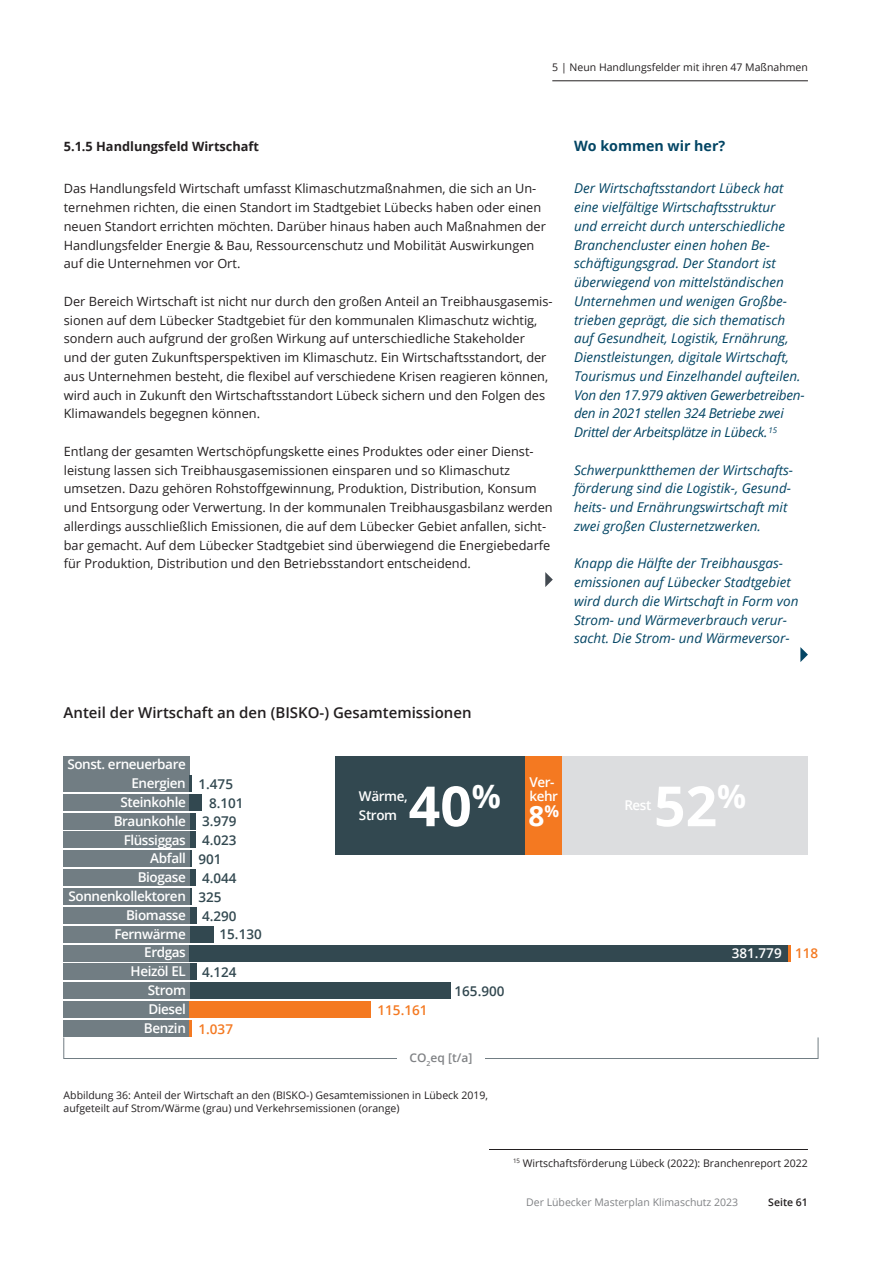
<style>
.page{position:relative;width:893px;height:1263px;background:#fff}
.page>*{position:absolute;margin:0;border:0;box-sizing:border-box;transform-origin:0 0}
.t1{font:700 55.35px "Open Sans";color:#fff}
.t2{font:700 28.05px "Open Sans";color:#fff}
.t3{font:600 15px "Open Sans";color:#231f20}
.t4{font:700 14.25px "Open Sans";color:#034564}
.t5{font:italic 13.5px/18.8px "Open Sans";color:#034564}
.t6{font:600 13.5px/18.8px "Open Sans";letter-spacing:-.03em;color:#fff}
.t7{font:600 13.5px "Open Sans";color:#324850}
.t8{font:600 13.5px "Open Sans";color:#f47921}
.t9{font:600 13.5px "Open Sans";color:#fff}
.t10{font:12.75px/18.8px "Open Sans";color:#231f20}
.t11{font:700 12.75px "Open Sans";color:#231f20}
.t12{font:600 12px "Open Sans";color:#808285}
.t13{font:10.5px/13.5px "Open Sans";color:#231f20}
.t14{font:10.5px "Open Sans";color:#808285}
.t15{font:600 10.5px "Open Sans";color:#231f20}
.s1{color:#f47921}
</style>
<div class="page">
<hr style="left:489px;top:1149px;width:319px;height:1px;background:#231f20">
<div style="left:64px;top:1037px;width:754px;height:22px;border:1px solid #717d83"></div>
<div style="left:397px;top:1052px;width:88px;height:11px;background:#fff"></div>
<div style="left:64px;top:756px;width:126px;height:36px;background:#717d83"></div>
<div style="left:64px;top:812px;width:126px;height:17px;background:#717d83"></div>
<div style="left:64px;top:850px;width:126px;height:17px;background:#717d83"></div>
<div style="left:64px;top:888px;width:126px;height:17px;background:#717d83"></div>
<div style="left:64px;top:926px;width:126px;height:17px;background:#717d83"></div>
<div style="left:64px;top:963px;width:126px;height:17px;background:#717d83"></div>
<div style="left:64px;top:794px;width:126px;height:17px;background:#717d83"></div>
<div style="left:64px;top:831px;width:126px;height:17px;background:#717d83"></div>
<div style="left:64px;top:869px;width:126px;height:17px;background:#717d83"></div>
<div style="left:64px;top:907px;width:126px;height:17px;background:#717d83"></div>
<div style="left:64px;top:944px;width:126px;height:17px;background:#717d83"></div>
<div style="left:64px;top:982px;width:126px;height:17px;background:#717d83"></div>
<div style="left:64px;top:1001px;width:126px;height:17px;background:#717d83"></div>
<div style="left:64px;top:1020px;width:126px;height:17px;background:#717d83"></div>
<svg style="left:190px;top:775px;width:2px;height:17px"></svg>
<div style="left:190px;top:794px;width:12px;height:17px;background:#324850"></div>
<div style="left:190px;top:812px;width:5px;height:17px;background:#324850"></div>
<div style="left:190px;top:831px;width:5px;height:17px;background:#324850"></div>
<svg style="left:190px;top:850px;width:1px;height:17px"></svg>
<div style="left:190px;top:869px;width:5px;height:17px;background:#324850"></div>
<svg style="left:190px;top:888px;width:1px;height:17px"></svg>
<div style="left:190px;top:907px;width:6px;height:17px;background:#324850"></div>
<div style="left:190px;top:926px;width:23px;height:17px;background:#324850"></div>
<div style="left:190px;top:963px;width:6px;height:17px;background:#324850"></div>
<svg style="left:190px;top:1020px;width:2px;height:17px"></svg>
<div style="left:190px;top:982px;width:260px;height:17px;background:#324850"></div>
<div style="left:190px;top:1001px;width:181px;height:17px;background:#f47921"></div>
<div style="left:190px;top:944px;width:600px;height:17px;background:#324850"></div>
<svg style="left:789px;top:944px;width:2px;height:17px"></svg>
<div style="left:525px;top:756px;width:38px;height:98px;background:#f47921"></div>
<div style="left:335px;top:756px;width:190px;height:98px;background:#324850"></div>
<div style="left:563px;top:756px;width:245px;height:98px;background:#dcdddf"></div>
<svg style="left:800px;top:647px;width:8px;height:15px"></svg>
<hr style="left:552px;top:81px;width:256px;height:1px;background:#231f20">
<svg style="left:545px;top:572px;width:8px;height:15px"></svg>
<p class="t13" style="left:552px;top:60px;width:257px">5 | Neun Handlungsfelder mit ihren 47 Maßnahmen</p>
<p class="t11" style="left:64px;top:138px;width:197px">5.1.5 Handlungsfeld Wirtschaft</p>
<p class="t10" style="left:64px;top:179px;width:484px">Das Handlungsfeld Wirtschaft umfasst Klimaschutzmaßnahmen, die sich an Un&shy;ternehmen richten, die einen Standort im Stadtgebiet Lübecks haben oder einen neuen Standort errichten möchten. Darüber hinaus haben auch Maßnahmen der Handlungsfelder Energie &amp; Bau, Ressourcenschutz und Mobilität Auswirkungen auf die Unternehmen vor Ort.</p>
<p class="t10" style="left:64px;top:291px;width:490px">Der Bereich Wirtschaft ist nicht nur durch den großen Anteil an Treibhausgasemis&shy;sionen auf dem Lübecker Stadtgebiet für den kommunalen Klimaschutz wichtig, sondern auch aufgrund der großen Wirkung auf unterschiedliche Stakeholder<br>und der guten Zukunftsperspektiven im Klimaschutz. Ein Wirtschaftsstandort, der aus Unternehmen besteht, die flexibel auf verschiedene Krisen reagieren können, wird auch in Zukunft den Wirtschaftsstandort Lübeck sichern und den Folgen des Klimawandels begegnen können.</p>
<p class="t10" style="left:64px;top:442px;width:490px">Entlang der gesamten Wertschöpfungskette eines Produktes oder einer Dienst&shy;leistung lassen sich Treibhausgasemissionen einsparen und so Klimaschutz umsetzen. Dazu gehören Rohstoffgewinnung, Produktion, Distribution, Konsum und Entsorgung oder Verwertung. In der kommunalen Treibhausgasbilanz werden allerdings ausschließlich Emissionen, die auf dem Lübecker Gebiet anfallen, sicht&shy;bar gemacht. Auf dem Lübecker Stadtgebiet sind überwiegend die Energiebedarfe für Produktion, Distribution und den Betriebsstandort entscheidend.</p>
<p class="t4" style="left:574px;top:136px;width:153px">Wo kommen wir her?</p>
<p class="t5" style="left:574px;top:179px;width:232px">Der Wirtschaftsstandort Lübeck hat eine vielfältige Wirtschaftsstruktur<br>und erreicht durch unterschiedliche Branchencluster einen hohen Be&shy;schäftigungsgrad. Der Standort ist überwiegend von mittelständischen Unternehmen und wenigen Großbe&shy;trieben geprägt, die sich thematisch auf Gesundheit, Logistik, Ernährung, Dienstleistungen, digitale Wirtschaft, Tourismus und Einzelhandel aufteilen.<br>Von den 17.979 aktiven Gewerbetreiben&shy;den in 2021 stellen 324 Betriebe zwei Drittel der Arbeitsplätze in Lübeck. <sup>15</sup></p>
<p class="t5" style="left:574px;top:460px;width:221px">Schwerpunktthemen der Wirtschafts&shy;förderung sind die Logistik-, Gesund&shy;heits- und Ernährungswirtschaft mit zwei großen Clusternetzwerken.</p>
<p class="t5" style="left:574px;top:554px;width:226px">Knapp die Hälfte der Treibhausgas&shy;emissionen auf Lübecker Stadtgebiet wird durch die Wirtschaft in Form von Strom- und Wärmeverbrauch verur&shy;sacht. Die Strom- und Wärmeversor-</p>
<p class="t3" style="left:64px;top:703px;width:410px">Anteil der Wirtschaft an den (BISKO-) Gesamtemissionen</p>
<p class="t6" style="left:67px;top:755px;width:120px;text-align:right">Sonst. erneuerbare<br>Energien<br>Steinkohle<br>Braunkohle<br>Flüssiggas<br>Abfall<br>Biogase<br>Sonnenkollektoren<br>Biomasse<br>Fernwärme<br>Erdgas<br>Heizöl EL<br>Strom<br>Diesel<br>Benzin</p>
<p class="t6" style="left:359px;top:786px;width:50px">Wärme,<br>Strom</p>
<h1 class="t1" style="left:409px;top:767px;width:94px">40<sup>%</sup></h1>
<p class="t6" style="left:529px;top:775px;width:30px;line-height:13.5px">Ver&shy;kehr</p>
<p class="t7" style="left:199px;top:775px;width:36px">1.475</p>
<p class="t7" style="left:209px;top:793px;width:36px">8.101</p>
<p class="t7" style="left:202px;top:812px;width:36px">3.979</p>
<p class="t7" style="left:202px;top:831px;width:36px">4.023</p>
<p class="t7" style="left:199px;top:850px;width:25px">901</p>
<p class="t7" style="left:202px;top:869px;width:36px">4.044</p>
<p class="t7" style="left:199px;top:887px;width:25px">325</p>
<p class="t7" style="left:202px;top:906px;width:36px">4.290</p>
<p class="t7" style="left:220px;top:925px;width:44px">15.130</p>
<h1 class="t1" style="left:654px;top:767px;width:94px">52<sup>%</sup></h1>
<h2 class="t2" style="left:528px;top:796px;width:32px">8<sup>%</sup></h2>
<p class="t6" style="left:624px;top:796px;width:29px">Rest</p>
<p class="t9" style="left:732px;top:944px;width:88px">381.779 <span class="s1">118</span></p>
<p class="t7" style="left:202px;top:963px;width:36px">4.124</p>
<p class="t7" style="left:455px;top:982px;width:51px">165.900</p>
<p class="t8" style="left:378px;top:1000px;width:51px">115.161</p>
<p class="t8" style="left:199px;top:1019px;width:36px">1.037</p>
<p class="t12" style="left:409px;top:1049px;width:64px">CO<sub>2</sub>eq [t/a]</p>
<p class="t13" style="left:64px;top:1088px;width:426px">Abbildung 36: Anteil der Wirtschaft an den (BISKO-) Gesamtemissionen in Lübeck 2019, aufgeteilt auf Strom/Wärme (grau) und Verkehrsemissionen (orange)</p>
<p class="t13" style="left:513px;top:1156px;width:296px"><sup>15</sup> Wirtschaftsförderung Lübeck (2022): Branchenreport 2022</p>
<p class="t14" style="left:526px;top:1195px;width:214px">Der Lübecker Masterplan Klimaschutz 2023</p>
<p class="t15" style="left:768px;top:1195px;width:41px">Seite 61</p>
</div>
